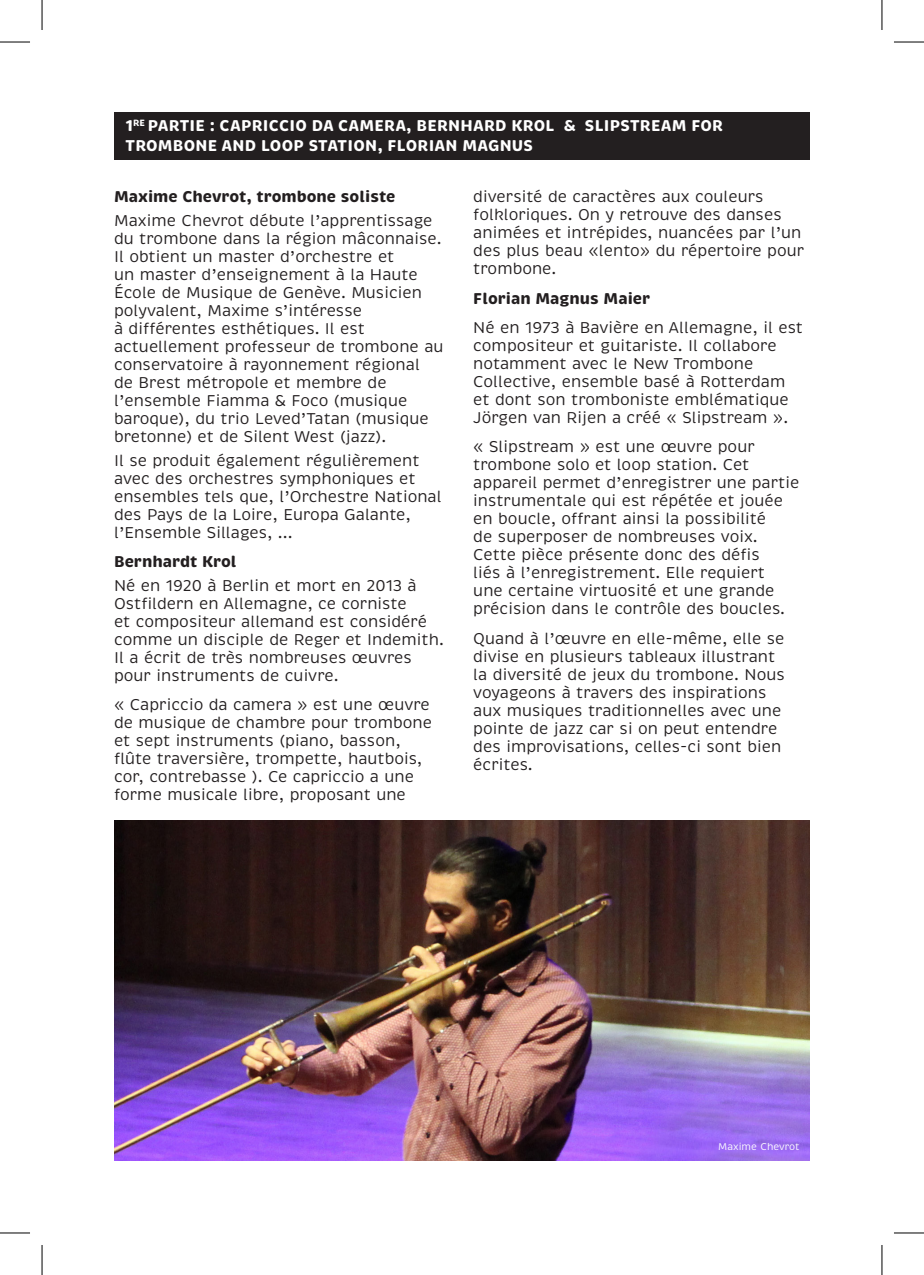
<style>
.page{position:relative;width:924px;height:1275px;background:#fff}
.page>*{position:absolute;margin:0;border:0;box-sizing:border-box;transform-origin:0 0}
.chansons{font:16px/18px "Brevia";color:#231f20}
.Titre_morceaux{font:700 16px/20px "Brevia";letter-spacing:.015em;color:#fff}
.chansons-2{font:700 16px "Brevia";color:#231f20}
.t1{font:10px "Brevia";color:#fff}
</style>
<div class="page">
<img style="left:114px;top:820px;width:695px;height:341px">
<div style="left:114px;top:113px;width:695px;height:47px;background:#231f20"></div>
<hr style="left:0;top:42px;width:30px;height:1px;background:#000">
<hr style="left:893px;top:42px;width:30px;height:1px;background:#000">
<hr style="left:0;top:1232px;width:30px;height:1px;background:#000">
<hr style="left:893px;top:1232px;width:30px;height:1px;background:#000">
<hr style="left:42px;top:0;width:1px;height:30px;background:#000">
<hr style="left:42px;top:1245px;width:1px;height:30px;background:#000">
<hr style="left:881px;top:0;width:1px;height:30px;background:#000">
<hr style="left:881px;top:1245px;width:1px;height:30px;background:#000">
<p class="Titre_morceaux" style="left:125px;top:116px;width:599px">1<sup>RE</sup> PARTIE : CAPRICCIO DA CAMERA, BERNHARD KROL &amp; SLIPSTREAM FOR<br>TROMBONE AND LOOP STATION, FLORIAN MAGNUS</p>
<p class="chansons-2" style="left:114px;top:187px;width:283px">Maxime Chevrot, trombone soliste</p>
<p class="chansons" style="left:114px;top:212px;width:331px">Maxime Chevrot débute l’apprentissage du trombone dans la région mâconnaise.<br>Il obtient un master d’orchestre et<br>un master d’enseignement à la Haute École de Musique de Genève. Musicien polyvalent, Maxime s’intéresse<br>à différentes esthétiques. Il est actuellement professeur de trombone au conservatoire à rayonnement régional<br>de Brest métropole et membre de l’ensemble Fiamma &amp; Foco (musique baroque), du trio Leved’Tatan (musique bretonne) et de Silent West (jazz).</p>
<p class="chansons" style="left:114px;top:451px;width:329px">Il se produit également régulièrement avec des orchestres symphoniques et ensembles tels que, l’Orchestre National des Pays de la Loire, Europa Galante, l’Ensemble Sillages, ...</p>
<p class="chansons-2" style="left:114px;top:551px;width:124px">Bernhardt Krol</p>
<p class="chansons" style="left:114px;top:576px;width:331px">Né en 1920 à Berlin et mort en 2013 à Ostfildern en Allemagne, ce corniste<br>et compositeur allemand est considéré comme un disciple de Reger et Indemith.<br>Il a écrit de très nombreuses œuvres pour instruments de cuivre.</p>
<p class="chansons" style="left:114px;top:696px;width:319px">« Capriccio da camera » est une œuvre de musique de chambre pour trombone et sept instruments (piano, basson, flûte traversière, trompette, hautbois, cor, contrebasse ). Ce capriccio a une forme musicale libre, proposant une</p>
<p class="chansons" style="left:473px;top:188px;width:332px">diversité de caractères aux couleurs folkloriques. On y retrouve des danses animées et intrépides, nuancées par l’un des plus beau «lento» du répertoire pour trombone.</p>
<p class="chansons-2" style="left:473px;top:288px;width:178px">Florian Magnus Maier</p>
<p class="chansons" style="left:473px;top:319px;width:331px">Né en 1973 à Bavière en Allemagne, il est compositeur et guitariste. Il collabore notamment avec le New Trombone Collective, ensemble basé à Rotterdam et dont son tromboniste emblématique Jörgen van Rijen a créé « Slipstream ».</p>
<p class="chansons" style="left:473px;top:438px;width:327px">« Slipstream » est une œuvre pour trombone solo et loop station. Cet appareil permet d’enregistrer une partie instrumentale qui est répétée et jouée en boucle, offrant ainsi la possibilité<br>de superposer de nombreuses voix.<br>Cette pièce présente donc des défis<br>liés à l’enregistrement. Elle requiert<br>une certaine virtuosité et une grande précision dans le contrôle des boucles.</p>
<p class="chansons" style="left:473px;top:629px;width:313px">Quand à l’œuvre en elle-même, elle se divise en plusieurs tableaux illustrant la diversité de jeux du trombone. Nous voyageons à travers des inspirations aux musiques traditionnelles avec une pointe de jazz car si on peut entendre des improvisations, celles-ci sont bien écrites.</p>
<p class="t1" style="left:718px;top:1140px;width:83px">Maxime Chevrot</p>
</div>
